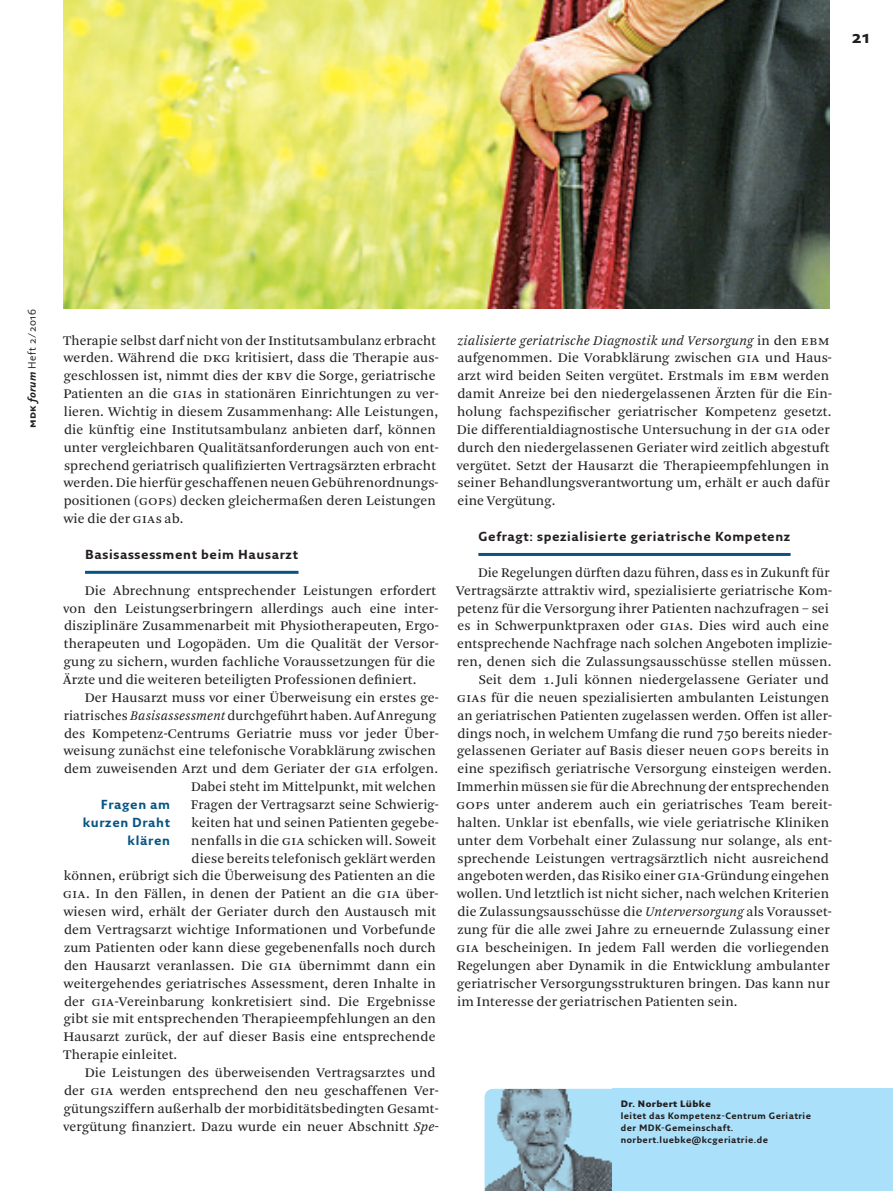
<style>
.page{position:relative;width:893px;height:1191px;background:#fff}
.page>*{position:absolute;margin:0;border:0;box-sizing:border-box;transform-origin:0 0}
.t1{font:700 18px "Fresco Sans Plus Pro";color:#231f20}
.t2{font:13.8px/17.9px "Arnhem Blond";letter-spacing:.01em;color:#231f20}
.t3{font:700 12.75px "Fresco Sans Pro";letter-spacing:.05em;color:#231f20}
.t4{font:700 12.75px/17.9px "Fresco Sans Pro";letter-spacing:.05em;color:#085583;text-align:right}
.t5{font:10.5px "Fresco Sans Plus Pro";letter-spacing:.05em;color:#231f20}
.t6{font:700 9px/11.9px "Fresco Sans Pro";letter-spacing:.05em;color:#231f20}
.t7{font:900 9px "Fresco Sans Pro";letter-spacing:.05em;color:#231f20}
.s1{font-weight:700}
.s2{font-weight:700;font-style:italic}
.s3{font-style:italic}
</style>
<div class="page">
<hr style="left:478px;top:553px;width:313px;height:3px;background:#085583">
<hr style="left:85px;top:571px;width:213px;height:3px;background:#085583">
<img style="left:485px;top:1089px;width:127px;height:102px">
<div style="left:612px;top:1089px;width:281px;height:102px;background:#aae0f9"></div>
<img style="left:64px;top:0;width:765px;height:309px">
<h1 class="t1" style="left:852px;top:25px;width:20px">21</h1>
<p class="t5" style="left:25px;top:428px;width:121px;rotate:-90deg"><span class="s1">mdk</span> <span class="s2">forum</span> Heft 2/2016</p>
<p class="t2" style="left:63px;top:331px;width:377px">Therapie selbst darf nicht von der Institutsambulanz erbracht werden. Während die DKG kritisiert, dass die Therapie aus&shy;geschlossen ist, nimmt dies der KBV die Sorge, geriatrische Patienten an die GIAs in stationären Einrichtungen zu ver&shy;lieren. Wichtig in diesem Zusammenhang: Alle Leistungen, die künftig eine Institutsambulanz anbieten darf, können unter vergleichbaren Qualitätsanforderungen auch von ent&shy;sprechend geriatrisch qualifizierten Vertragsärzten erbracht werden. Die hierfür geschaffenen neuen Gebührenordnungs&shy;positionen (GOPs) decken gleichermaßen deren Leistungen wie die der GIAs ab.</p>
<p class="t3" style="left:85px;top:546px;width:214px">Basisassessment beim Hausarzt</p>
<p class="t2" style="left:63px;top:581px;width:377px;text-indent:21px">Die Abrechnung entsprechender Leistungen erfordert von den Leistungserbringern allerdings auch eine inter-- disziplinäre Zusammenarbeit mit Physiotherapeuten, Ergo&shy;therapeuten und Logopäden. Um die Qualität der Versor&shy;gung zu sichern, wurden fachliche Voraussetzungen für die Ärzte und die weiteren beteiligten Professionen definiert.</p>
<p class="t2" style="left:85px;top:688px;width:355px">Der Hausarzt muss vor einer Überweisung ein erstes ge-</p>
<p class="t2" style="left:64px;top:706px;width:374px">riatrisches <span class="s3">Basisassessment</span> durchgeführt haben. Auf Anregung</p>
<p class="t2" style="left:64px;top:724px;width:375px">des Kompetenz-Centrums Geriatrie muss vor jeder Über-</p>
<p class="t2" style="left:64px;top:742px;width:374px">weisung zunächst eine telefonische Vorabklärung zwischen</p>
<p class="t2" style="left:64px;top:760px;width:376px">dem zuweisenden Arzt und dem Geriater der GIA erfolgen.</p>
<p class="t2" style="left:191px;top:778px;width:246px">Dabei steht im Mittelpunkt, mit welchen</p>
<p class="t2" style="left:191px;top:796px;width:249px">Fragen der Vertragsarzt seine Schwierig-</p>
<p class="t2" style="left:191px;top:814px;width:249px">keiten hat und seinen Patienten gegebe-</p>
<p class="t2" style="left:191px;top:831px;width:246px">nenfalls in die GIA schicken will. Soweit</p>
<p class="t2" style="left:192px;top:849px;width:246px">diese bereits telefonisch geklärt werden</p>
<p class="t2" style="left:64px;top:867px;width:373px">können, erübrigt sich die Überweisung des Patienten an die</p>
<p class="t2" style="left:63px;top:885px;width:376px">GIA. In den Fällen, in denen der Patient an die GIA über-</p>
<p class="t2" style="left:64px;top:903px;width:374px">wiesen wird, erhält der Geriater durch den Austausch mit</p>
<p class="t2" style="left:64px;top:921px;width:373px">dem Vertragsarzt wichtige Informationen und Vorbefunde</p>
<p class="t2" style="left:64px;top:939px;width:373px">zum Patienten oder kann diese gegebenenfalls noch durch</p>
<p class="t2" style="left:64px;top:956px;width:373px">den Hausarzt veranlassen. Die GIA übernimmt dann ein</p>
<p class="t2" style="left:64px;top:974px;width:374px">weitergehendes geriatrisches Assessment, deren Inhalte in</p>
<p class="t2" style="left:64px;top:992px;width:373px">der GIA-Vereinbarung konkretisiert sind. Die Ergebnisse</p>
<p class="t2" style="left:64px;top:1010px;width:373px">gibt sie mit entsprechenden Therapieempfehlungen an den</p>
<p class="t2" style="left:63px;top:1028px;width:374px">Hausarzt zurück, der auf dieser Basis eine entsprechende</p>
<p class="t2" style="left:63px;top:1046px;width:116px">Therapie einleitet.</p>
<p class="t2" style="left:85px;top:1064px;width:352px">Die Leistungen des überweisenden Vertragsarztes und</p>
<p class="t2" style="left:64px;top:1081px;width:375px">der GIA werden entsprechend den neu geschaffenen Ver-</p>
<p class="t2" style="left:64px;top:1099px;width:376px">gütungsziffern außerhalb der morbiditätsbedingten Gesamt-</p>
<p class="t2" style="left:64px;top:1117px;width:376px">vergütung finanziert. Dazu wurde ein neuer Abschnitt <span class="s3">Spe-</span></p>
<p class="t4" style="left:83px;top:795px;width:89px">Fragen am kurzen Draht klären</p>
<p class="t2" style="left:457px;top:331px;width:376px"><span class="s3">zialisierte geriatrische Diagnostik und Versorgung</span> in den EBM aufgenommen. Die Vorabklärung zwischen GIA und Haus&shy;arzt wird beiden Seiten vergütet. Erstmals im EBM</p>
<p class="t2" style="left:457px;top:367px;width:377px;text-indent:326px">werden damit Anreize bei den niedergelassenen Ärzten für die Ein&shy;holung fachspezifischer geriatrischer Kompetenz gesetzt.<br>Die differentialdiagnostische Untersuchung in der GIA oder durch den niedergelassenen Geriater wird zeitlich abgestuft vergütet. Setzt der Hausarzt die Therapieempfehlungen in seiner Behandlungsverantwortung um, erhält er auch dafür eine Vergütung.</p>
<p class="t3" style="left:479px;top:528px;width:313px">Gefragt: spezialisierte geriatrische Kompetenz</p>
<p class="t2" style="left:478px;top:563px;width:353px">Die Regelungen dürften dazu führen, dass es in Zukunft für</p>
<p class="t2" style="left:456px;top:581px;width:377px">Vertragsärzte attraktiv wird, spezialisierte geriatrische Kom-</p>
<p class="t2" style="left:457px;top:599px;width:373px">petenz für die Versorgung ihrer Patienten nachzufragen – sei</p>
<p class="t2" style="left:457px;top:617px;width:373px">es in Schwerpunktpraxen oder GIAs. Dies wird auch eine</p>
<p class="t2" style="left:457px;top:635px;width:376px">entsprechende Nachfrage nach solchen Angeboten implizie-</p>
<p class="t2" style="left:457px;top:653px;width:376px">ren, denen sich die Zulassungsausschüsse stellen müssen.</p>
<p class="t2" style="left:479px;top:671px;width:352px">Seit dem 1.Juli können niedergelassene Geriater und</p>
<p class="t2" style="left:457px;top:688px;width:374px">GIAs für die neuen spezialisierten ambulanten Leistungen</p>
<p class="t2" style="left:457px;top:706px;width:376px">an geriatrischen Patienten zugelassen werden. Offen ist aller-</p>
<p class="t2" style="left:457px;top:724px;width:376px">dings noch, in welchem Umfang die rund 750 bereits nieder-</p>
<p class="t2" style="left:457px;top:742px;width:373px">gelassenen Geriater auf Basis dieser neuen GOPs bereits in</p>
<p class="t2" style="left:457px;top:760px;width:375px">eine spezifisch geriatrische Versorgung einsteigen werden.</p>
<p class="t2" style="left:457px;top:778px;width:374px">Immerhin müssen sie für die Abrechnung der entsprechenden</p>
<p class="t2" style="left:457px;top:796px;width:376px">GOPs unter anderem auch ein geriatrisches Team bereit-</p>
<p class="t2" style="left:457px;top:814px;width:374px">halten. Unklar ist ebenfalls, wie viele geriatrische Kliniken</p>
<p class="t2" style="left:457px;top:831px;width:376px">unter dem Vorbehalt einer Zulassung nur solange, als ent-</p>
<p class="t2" style="left:457px;top:849px;width:373px">sprechende Leistungen vertragsärztlich nicht ausreichend</p>
<p class="t2" style="left:457px;top:867px;width:373px">angeboten werden, das Risiko einer GIA-Gründung eingehen</p>
<p class="t2" style="left:457px;top:885px;width:374px">wollen. Und letztlich ist nicht sicher, nach welchen Kriterien</p>
<p class="t2" style="left:457px;top:903px;width:376px">die Zulassungsausschüsse die <span class="s3">Unterversorgung</span> als Vorausset-</p>
<p class="t2" style="left:457px;top:921px;width:374px">zung für die alle zwei Jahre zu erneuernde Zulassung einer</p>
<p class="t2" style="left:457px;top:939px;width:374px">GIA bescheinigen. In jedem Fall werden die vorliegenden</p>
<p class="t2" style="left:457px;top:956px;width:374px">Regelungen aber Dynamik in die Entwicklung ambulanter</p>
<p class="t2" style="left:457px;top:974px;width:374px">geriatrischer Versorgungsstrukturen bringen. Das kann nur</p>
<p class="t2" style="left:457px;top:992px;width:282px">im Interesse der geriatrischen Patienten sein.</p>
<p class="t7" style="left:621px;top:1097px;width:91px">Dr. Norbert Lübke</p>
<p class="t6" style="left:621px;top:1109px;width:192px">leitet das Kompetenz-Centrum Geriatrie der MDK-Gemeinschaft. norbert.luebke@kcgeriatrie.de</p>
</div>
